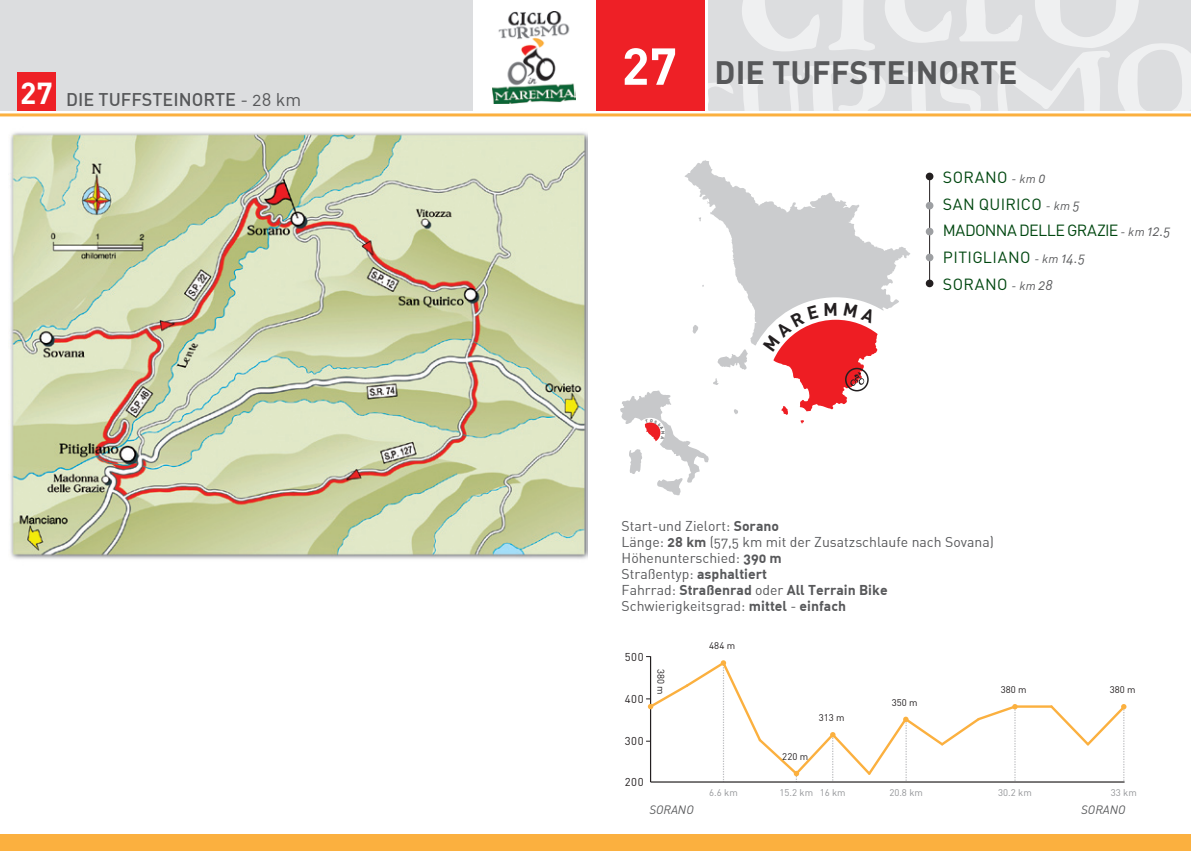
<style>
.page{position:relative;width:1191px;height:851px;background:#fff}
.page>*{position:absolute;margin:0;border:0;box-sizing:border-box;transform-origin:0 0}
.t1{font:700 32px "DIN";color:#57585a}
.t2{font:500 18px "DIN Alternate";color:#57585a}
.t3{font:18px "DIN Alternate";color:#57585a}
.t4{font:16px/26.6px "DIN";letter-spacing:.015em;color:#004710}
.t5{font:14px/16px "DIN Alternate";color:#57585a}
.t6{font:12px "DIN Regular Italic Alt";color:#57585a}
.t7{font:11.2px "DIN";letter-spacing:.05em;color:#231f20}
.t8{font:9.6px "DIN";color:#939598}
.t9{font:9.6px "DIN";color:#231f20}
.s1{font-family:"DIN";font-weight:700;font-size:30px;color:#fff}
.s2{font-size:51px;color:#fff}
.s3{font-family:"DIN Regular Italic Alt";font-size:12px;color:#57585a}
.s4{font-family:"DIN Regular Italic Alt";font-size:14px;color:#57585a}
.s5{font-weight:700}
</style>
<div class="page">
<div style="left:0;top:0;width:592px;height:111px;background:#dcdddf"></div>
<svg style="left:668px;top:0;width:523px;height:111px"></svg>
<div style="left:595px;top:0;width:110px;height:110px;background:#ee2026"></div>
<svg style="left:684px;top:160px;width:226px;height:185px"></svg>
<svg style="left:698px;top:216px;width:3px;height:6px"></svg>
<svg style="left:691px;top:324px;width:7px;height:10px"></svg>
<svg style="left:717px;top:349px;width:31px;height:21px"></svg>
<svg style="left:734px;top:409px;width:4px;height:5px"></svg>
<div style="left:472px;top:0;width:123px;height:115px;background:#fff"></div>
<img style="left:492px;top:12px;width:83px;height:91px">
<hr style="left:0;top:113px;width:1191px;height:3px;background:#fbb03f">
<div style="left:0;top:834px;width:1191px;height:16px;background:#fbb03f"></div>
<hr style="left:650px;top:781px;width:474px;height:1px;background:#231f20">
<hr style="left:1015px;top:705px;width:36px;height:2px;background:#fbb03f">
<svg style="left:646px;top:656px;width:372px;height:125px"></svg>
<svg style="left:1048px;top:704px;width:79px;height:77px"></svg>
<img style="left:8px;top:132px;width:579px;height:427px">
<div style="left:17px;top:72px;width:39px;height:39px;background:#ee2026"></div>
<hr style="left:929px;top:180px;width:1px;height:105px;background:#231f20">
<div style="left:925px;top:173px;width:8px;height:7px;background:#231f20;border-radius:50%"></div>
<div style="left:925px;top:202px;width:8px;height:7px;background:#9d9fa2;border-radius:50%"></div>
<div style="left:925px;top:228px;width:8px;height:7px;background:#9d9fa2;border-radius:50%"></div>
<div style="left:925px;top:253px;width:8px;height:8px;background:#9d9fa2;border-radius:50%"></div>
<div style="left:925px;top:279px;width:8px;height:8px;background:#231f20;border-radius:50%"></div>
<svg style="left:763px;top:303px;width:114px;height:120px"></svg>
<svg style="left:620px;top:378px;width:99px;height:117px"></svg>
<p class="t2" style="left:20px;top:88px;width:56px"><span class="s1">27</span> DIE</p>
<p class="t2" style="left:99px;top:88px;width:116px">TUFFSTEI NORTE</p>
<p class="t3" style="left:241px;top:89px;width:62px">- 28 km</p>
<h1 class="t1" style="left:621px;top:52px;width:397px"><span class="s2">27</span> DI E TUFFSTEI NORTE</h1>
<p class="t4" style="left:943px;top:164px;width:229px">SORANO <span class="s3">- km</span> <span class="s4">0<br></span>SAN QUIRICO <span class="s3">- km</span> <span class="s4">5<br></span>MADONNA DELLE GRAZIE <span class="s3">- km</span> <span class="s4">12.5<br></span>PITIGLIANO <span class="s3">- km</span> <span class="s4">14.5<br></span>SORANO <span class="s3">- km</span> <span class="s4">28</span></p>
<p class="t5" style="left:621px;top:517px;width:374px">Start-und Zielort: <span class="s5">Sorano<br></span>Länge: <span class="s5">28 km</span> (57,5 km mit der Zusatzschlaufe nach Sovana)<br>Höhenunterschied: <span class="s5">390 m<br></span>Straßentyp: <span class="s5">asphaltiert<br></span>Fahrrad: <span class="s5">Straßenrad</span> oder <span class="s5">All Terrain Bike </span>Schwierigkeitsgrad: <span class="s5">mittel</span> - <span class="s5">einfach</span></p>
<p class="t7" style="left:625px;top:649px;width:20px">500</p>
<p class="t7" style="left:625px;top:691px;width:20px">400</p>
<p class="t7" style="left:625px;top:733px;width:20px">300</p>
<p class="t7" style="left:625px;top:775px;width:20px">200</p>
<p class="t9" style="left:667px;top:668px;width:27px;rotate:90deg">380 M</p>
<p class="t9" style="left:709px;top:640px;width:27px">484 M</p>
<p class="t9" style="left:818px;top:711px;width:27px">313 M</p>
<p class="t9" style="left:782px;top:750px;width:27px">220 M</p>
<p class="t9" style="left:891px;top:696px;width:27px">350 M</p>
<p class="t9" style="left:1000px;top:683px;width:27px">380 M</p>
<p class="t8" style="left:709px;top:786px;width:30px">6.6 KM</p>
<p class="t8" style="left:779px;top:786px;width:68px">15.2 KM 16 KM</p>
<p class="t8" style="left:889px;top:786px;width:35px">20.8 KM</p>
<p class="t8" style="left:998px;top:786px;width:35px">30.2 KM</p>
<p class="t9" style="left:1109px;top:683px;width:27px">380 M</p>
<p class="t8" style="left:1110px;top:786px;width:27px">33 KM</p>
<p class="t6" style="left:649px;top:801px;width:45px">SORANO</p>
<p class="t6" style="left:1081px;top:801px;width:45px">SORANO</p>
</div>
